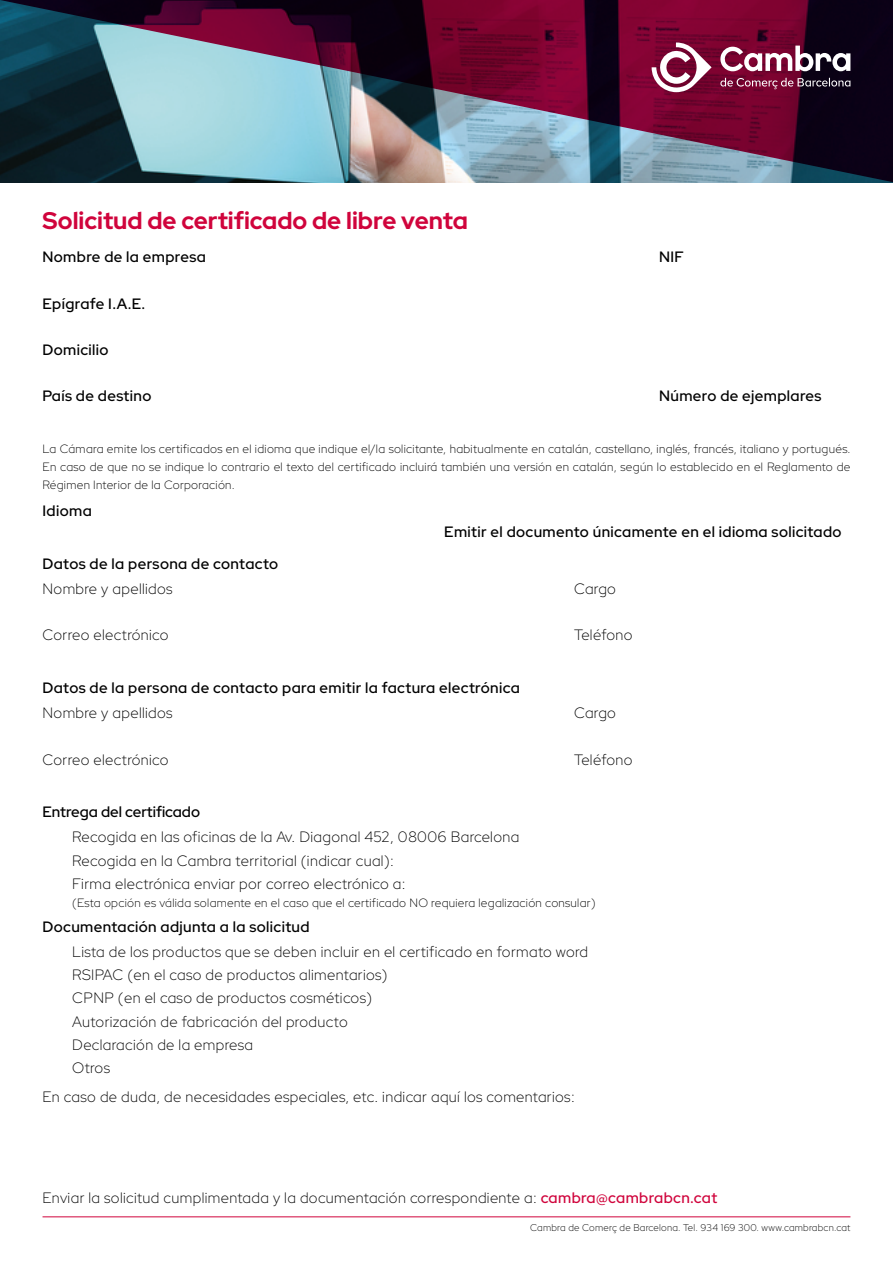
<style>
.page{position:relative;width:893px;height:1263px;background:#fff}
.page>*{position:absolute;margin:0;border:0;box-sizing:border-box;transform-origin:0 0}
.t1{font:700 24px "Red Hat Display";color:#d0043c}
.t2{font:300 15px/23.1px "Red Hat Display";letter-spacing:.025em;color:#000}
.t3{font:600 15px "Red Hat Display";letter-spacing:.025em;color:#000}
.t4{font:600 15px "Red Hat Display";color:#000}
.t5{font:300 12px/18px "Red Hat Display";letter-spacing:.025em;color:#000;text-align:justify}
.t6{font:300 9.75px "Red Hat Display";letter-spacing:.025em;color:#000}
.s1{font-weight:600;color:#d0043c}
</style>
<div class="page">
<hr style="left:43px;top:1216px;width:807px;height:1px;background:#d0043c">
<svg style="left:0;top:0;width:893px;height:183px;background:#5d4e64"></svg>
<svg style="left:652px;top:43px;width:60px;height:49px"></svg>
<svg style="left:720px;top:46px;width:130px;height:43px"></svg>
<h1 class="t1" style="left:43px;top:204px;width:427px">Solicitud de certificado de libre venta</h1>
<p class="t3" style="left:43px;top:247px;width:165px">Nombre de la empresa</p>
<p class="t3" style="left:659px;top:247px;width:26px">NIF</p>
<p class="t3" style="left:43px;top:293px;width:104px">Epígrafe I.A.E.</p>
<p class="t3" style="left:43px;top:340px;width:68px">Domicilio</p>
<p class="t3" style="left:43px;top:386px;width:110px">País de destino</p>
<p class="t3" style="left:659px;top:386px;width:164px">Número de ejemplares</p>
<p class="t5" style="left:43px;top:439px;width:809px">La Cámara emite los certificados en el idioma que indique el/la solicitante, habitualmente en catalán, castellano, inglés, francés, italiano y portugués.<br>En caso de que no se indique lo contrario el texto del certificado incluirá también una versión en catalán, según lo establecido en el Reglamento de Régimen Interior de la Corporación.</p>
<p class="t3" style="left:43px;top:501px;width:51px">Idioma</p>
<p class="t3" style="left:444px;top:522px;width:399px">Emitir el documento únicamente en el idioma solicitado</p>
<p class="t3" style="left:43px;top:554px;width:237px">Datos de la persona de contacto</p>
<p class="t2" style="left:43px;top:577px;width:132px">Nombre y apellidos</p>
<p class="t2" style="left:574px;top:577px;width:43px">Cargo</p>
<p class="t2" style="left:43px;top:623px;width:128px">Correo electrónico</p>
<p class="t2" style="left:574px;top:623px;width:60px">Teléfono</p>
<p class="t3" style="left:43px;top:678px;width:479px">Datos de la persona de contacto para emitir la factura electrónica</p>
<p class="t2" style="left:43px;top:701px;width:132px">Nombre y apellidos</p>
<p class="t2" style="left:574px;top:701px;width:43px">Cargo</p>
<p class="t2" style="left:43px;top:747px;width:128px">Correo electrónico</p>
<p class="t2" style="left:574px;top:747px;width:60px">Teléfono</p>
<p class="t4" style="left:43px;top:802px;width:159px">Entrega del certificado</p>
<p class="t2" style="left:72px;top:825px;width:449px">Recogida en las oficinas de la Av. Diagonal 452, 08006 Barcelona<br>Recogida en la Cambra territorial (indicar cual):<br>Firma electrónica enviar por correo electrónico a:</p>
<p class="t5" style="left:72px;top:893px;width:525px">(Esta opción es válida solamente en el caso que el certificado NO requiera legalización consular)</p>
<p class="t3" style="left:43px;top:917px;width:269px">Documentación adjunta a la solicitud</p>
<p class="t2" style="left:72px;top:940px;width:517px">Lista de los productos que se deben incluir en el certificado en formato word RSIPAC (en el caso de productos alimentarios)<br>CPNP (en el caso de productos cosméticos)<br>Autorización de fabricación del producto<br>Declaración de la empresa<br>Otros</p>
<p class="t2" style="left:43px;top:1085px;width:534px">En caso de duda, de necesidades especiales, etc. indicar aquí los comentarios:</p>
<p class="t2" style="left:43px;top:1186px;width:676px">Enviar la solicitud cumplimentada y la documentación correspondiente a: <span class="s1">cambra@cambrabcn.cat</span></p>
<p class="t6" style="left:530px;top:1221px;width:322px">Cambra de Comerç de Barcelona. Tel. 934 169 300. www.cambrabcn.cat</p>
</div>
